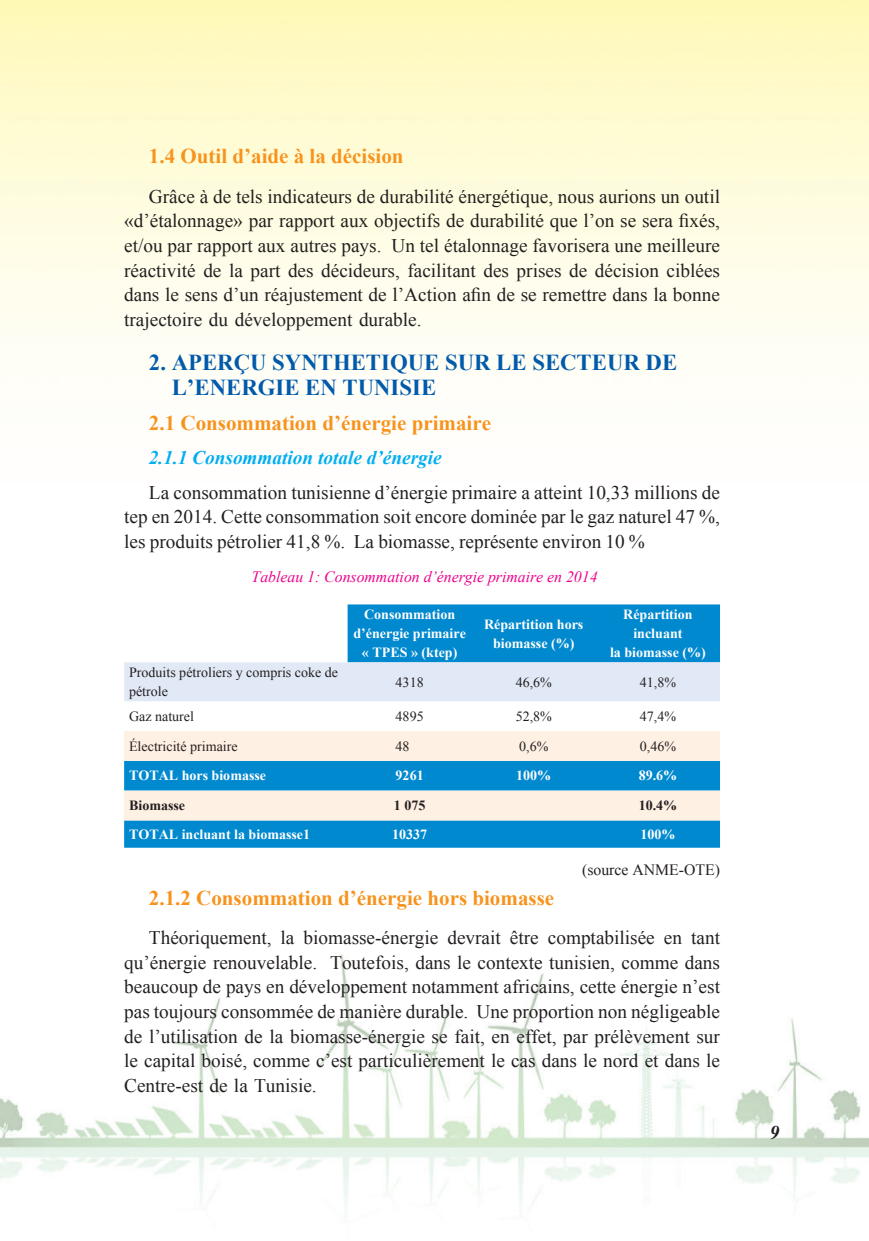
<style>
.page{position:relative;width:869px;height:1241px;background:#fff}
.page>*{position:absolute;margin:0;border:0;box-sizing:border-box;transform-origin:0 0}
.t1{font:700 22.75px/24.7px "Times New Roman";color:#015aaa}
.t2{font:700 21px "Times New Roman";color:#f7931d}
.t3{font:19.25px/24.7px "Times New Roman";color:#231f20;text-align:justify}
.t4{font:italic 700 19.25px "Times New Roman";color:#00aeef}
.t5{font:italic 700 19.25px "Times New Roman";color:#231f20}
.t6{font:italic 15.75px "Times New Roman";color:#ed028c}
.t7{font:15.75px "Times New Roman";color:#231f20}
.t8{font:700 14px/19.2px "Times New Roman";color:#fff;text-align:center}
.t9{font:14px/19.2px "Times New Roman";color:#231f20}
.t10{font:700 14px "Times New Roman";color:#231f20}
</style>
<div class="page">
<img style="left:0;top:0;width:868px;height:1217px">
<svg style="left:124px;top:604px;width:595px;height:243px;fill:#0089cf"></svg>
<div style="left:124px;top:662px;width:595px;height:39px;background:#e1e9f6"></div>
<svg style="left:124px;top:731px;width:595px;height:89px;background:#a9cddb"></svg>
<p class="t2" style="left:149px;top:141px;width:256px">1.4 Outil d’aide à la décision</p>
<p class="t3" style="left:124px;top:183px;width:597px;text-indent:25px">Grâce à de tels indicateurs de durabilité énergétique, nous aurions un outil «d’étalonnage» par rapport aux objectifs de durabilité que l’on se sera fixés, et/ou par rapport aux autres pays. Un tel étalonnage favorisera une meilleure réactivité de la part des décideurs, facilitant des prises de décision ciblées dans le sens d’un réajustement de l’Action afin de se remettre dans la bonne trajectoire du développement durable.</p>
<p class="t1" style="left:172px;top:350px;width:506px;text-indent:-23px">2. APERÇU SYNTHETIQUE SUR LE SECTEUR DE<br>L’ENERGIE EN TUNISIE</p>
<p class="t2" style="left:149px;top:408px;width:343px">2.1 Consommation d’énergie primaire</p>
<p class="t4" style="left:149px;top:444px;width:294px">2.1.1 Consommation totale d’énergie</p>
<p class="t3" style="left:124px;top:479px;width:597px;text-indent:25px">La consommation tunisienne d’énergie primaire a atteint 10,33 millions de tep en 2014. Cette consommation soit encore dominée par le gaz naturel 47 %, les produits pétrolier 41,8 %. La biomasse, représente environ 10 %</p>
<p class="t6" style="left:251px;top:566px;width:347px">Tableau 1: Consommation d’énergie primaire en 2014</p>
<p class="t8" style="left:353px;top:604px;width:114px">Consommation d’énergie primaire « TPES » (ktep)</p>
<p class="t8" style="left:484px;top:613px;width:101px">Répartition hors biomasse (%)</p>
<p class="t8" style="left:609px;top:604px;width:97px">Répartition incluant<br>la biomasse (%)</p>
<p class="t9" style="left:129px;top:662px;width:210px">Produits pétroliers y compris coke de pétrole</p>
<p class="t9" style="left:395px;top:672px;width:29px">4318</p>
<p class="t9" style="left:515px;top:672px;width:38px">46,6%</p>
<p class="t9" style="left:639px;top:672px;width:38px">41,8%</p>
<p class="t9" style="left:129px;top:706px;width:66px">Gaz naturel</p>
<p class="t9" style="left:395px;top:706px;width:29px">4895</p>
<p class="t9" style="left:515px;top:706px;width:38px">52,8%</p>
<p class="t9" style="left:639px;top:706px;width:38px">47,4%</p>
<p class="t9" style="left:129px;top:736px;width:110px">Électricité primaire</p>
<p class="t9" style="left:395px;top:736px;width:15px">48</p>
<p class="t9" style="left:519px;top:736px;width:31px">0,6%</p>
<p class="t9" style="left:639px;top:736px;width:38px">0,46%</p>
<p class="t8" style="left:129px;top:765px;width:138px">TOTAL hors biomasse</p>
<p class="t8" style="left:395px;top:765px;width:29px">9261</p>
<p class="t8" style="left:516px;top:765px;width:36px">100%</p>
<p class="t8" style="left:638px;top:765px;width:40px">89.6%</p>
<p class="t10" style="left:129px;top:795px;width:57px">Biomasse</p>
<p class="t10" style="left:393px;top:795px;width:33px">1 075</p>
<p class="t10" style="left:638px;top:795px;width:40px">10.4%</p>
<p class="t8" style="left:129px;top:824px;width:182px">TOTAL incluant la biomasse1</p>
<p class="t8" style="left:392px;top:824px;width:36px">10337</p>
<p class="t8" style="left:640px;top:824px;width:36px">100%</p>
<p class="t7" style="left:582px;top:859px;width:139px">(source ANME-OTE)</p>
<p class="t2" style="left:149px;top:882px;width:406px">2.1.2 Consommation d’énergie hors biomasse</p>
<p class="t3" style="left:124px;top:924px;width:597px;text-indent:25px">Théoriquement, la biomasse-énergie devrait être comptabilisée en tant qu’énergie renouvelable. Toutefois, dans le contexte tunisien, comme dans beaucoup de pays en développement notamment africains, cette énergie n’est pas toujours consommée de manière durable. Une proportion non négligeable de l’utilisation de la biomasse-énergie se fait, en effet, par prélèvement sur le capital boisé, comme c’est particulièrement le cas dans le nord et dans le Centre-est de la Tunisie.</p>
<p class="t5" style="left:769px;top:1118px;width:11px">9</p>
</div>
